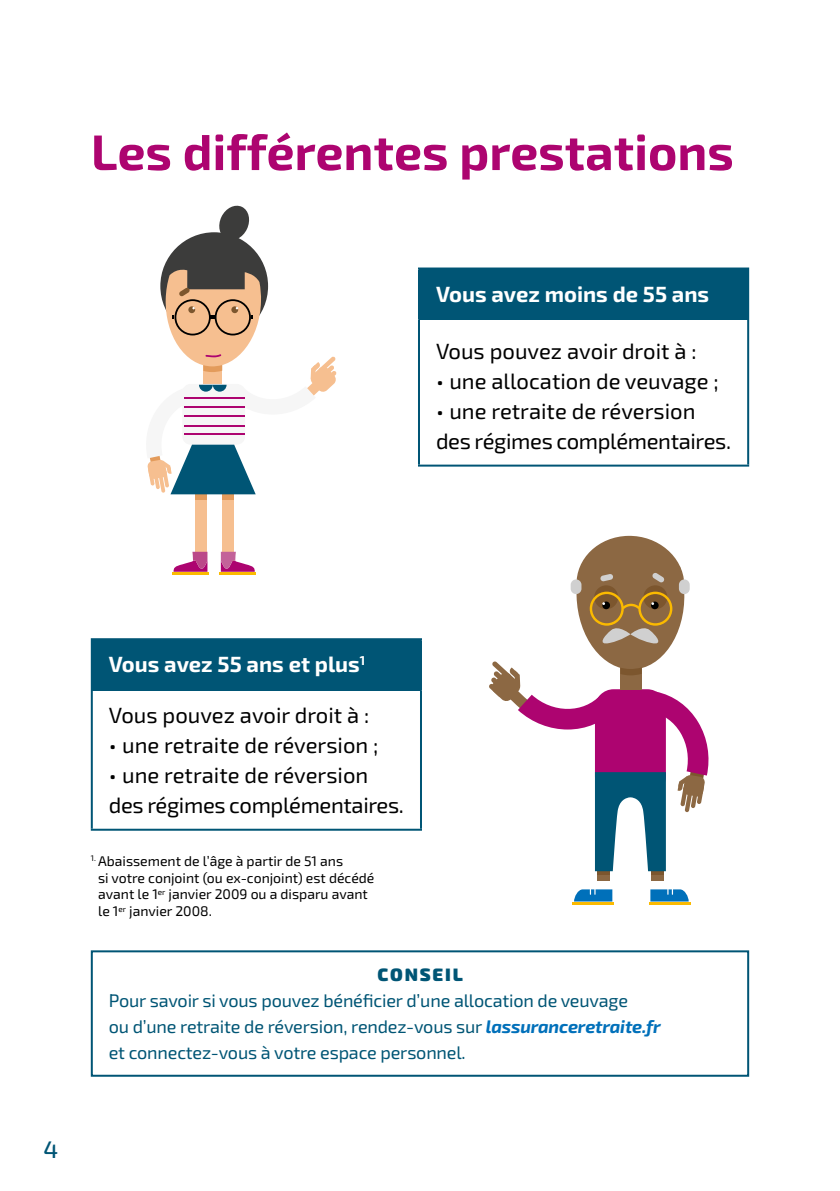
<style>
.page{position:relative;width:840px;height:1191px;background:#fff}
.page>*{position:absolute;margin:0;border:0;box-sizing:border-box;transform-origin:0 0}
.Titre_H1{font:700 50px "Exo 2";color:#ad0470}
.t1{font:500 24px "Exo 2";color:#005575}
.TXT_Encart{font:22px/30px "Exo 2";color:#000}
.Titre_Encart{font:700 22px "Exo 2";color:#fff}
.Mon_Espace_Perso_TXT{font:18px/26px "Exo 2";letter-spacing:-.01em;color:#005575}
.Bon_à_savoir_Titre{font:900 18px "Exo 2";letter-spacing:.1em;color:#005575}
.Note{font:14px/16.8px "Exo 2";color:#000}
.s1{font-weight:700;font-style:italic;color:#0070ba}
</style>
<div class="page">
<div style="left:419px;top:268px;width:328px;height:51px;background:#005575"></div>
<hr style="left:418px;top:269px;width:2px;height:50px;background:#005575">
<hr style="left:418px;top:267px;width:330px;height:2px;background:#005575">
<hr style="left:746px;top:269px;width:2px;height:50px;background:#005575">
<hr style="left:418px;top:319px;width:2px;height:145px;background:#005575">
<hr style="left:746px;top:319px;width:2px;height:145px;background:#005575">
<hr style="left:418px;top:464px;width:330px;height:2px;background:#005575">
<div style="left:92px;top:639px;width:329px;height:51px;background:#005575"></div>
<hr style="left:91px;top:638px;width:331px;height:2px;background:#005575">
<hr style="left:91px;top:640px;width:2px;height:50px;background:#005575">
<hr style="left:420px;top:640px;width:2px;height:50px;background:#005575">
<hr style="left:91px;top:690px;width:2px;height:138px;background:#005575">
<hr style="left:420px;top:690px;width:2px;height:138px;background:#005575">
<hr style="left:91px;top:828px;width:331px;height:2px;background:#005575">
<div style="left:91px;top:950px;width:657px;height:126px;border:2px solid #005575"></div>
<div style="left:196px;top:500px;width:11px;height:62px;background:#f6bf90"></div>
<hr style="left:172px;top:572px;width:36px;height:2px;background:#fbba00">
<svg style="left:173px;top:552px;width:34px;height:20px"></svg>
<div style="left:222px;top:500px;width:11px;height:62px;background:#f6bf90"></div>
<div style="left:196px;top:494px;width:11px;height:6px;background:#e39b5b"></div>
<div style="left:222px;top:494px;width:11px;height:6px;background:#e39b5b"></div>
<div style="left:160px;top:232px;width:108px;height:108px;background:#3c3c3b;border-radius:50%"></div>
<svg style="left:217px;top:205px;width:33px;height:37px"></svg>
<hr style="left:219px;top:572px;width:37px;height:2px;background:#fbba00">
<svg style="left:221px;top:552px;width:33px;height:20px"></svg>
<svg style="left:147px;top:267px;width:189px;height:227px"></svg>
<svg style="left:650px;top:871px;width:13px;height:4px"></svg>
<svg style="left:597px;top:871px;width:12px;height:4px"></svg>
<div style="left:650px;top:875px;width:13px;height:6px;background:#8c6843"></div>
<div style="left:597px;top:875px;width:12px;height:6px;background:#8c6843"></div>
<hr style="left:648px;top:901px;width:42px;height:3px;background:#fbba00">
<hr style="left:572px;top:901px;width:41px;height:3px;background:#fbba00">
<svg style="left:650px;top:889px;width:38px;height:12px"></svg>
<svg style="left:574px;top:889px;width:38px;height:12px"></svg>
<svg style="left:489px;top:535px;width:220px;height:336px"></svg>
<h1 class="Titre_H1" style="left:91px;top:123px;width:644px">Les différentes prestations</h1>
<p class="Titre_Encart" style="left:436px;top:281px;width:274px">Vous avez moins de 55 ans</p>
<p class="TXT_Encart" style="left:436px;top:335px;width:262px">Vous pouvez avoir droit à :</p>
<p class="TXT_Encart" style="left:436px;top:365px;width:284px">• une allocation de veuvage ;</p>
<p class="TXT_Encart" style="left:436px;top:395px;width:296px">• une retraite de réversion des régimes complémentaires.</p>
<p class="t1" style="left:44px;top:1135px;width:16px">4</p>
<p class="Titre_Encart" style="left:109px;top:651px;width:258px">Vous avez 55 ans et plus<sup>1</sup></p>
<p class="TXT_Encart" style="left:109px;top:699px;width:262px">Vous pouvez avoir droit à :</p>
<p class="TXT_Encart" style="left:109px;top:729px;width:271px">• une retraite de réversion ;</p>
<p class="TXT_Encart" style="left:109px;top:759px;width:296px">• une retraite de réversion des régimes complémentaires.</p>
<p class="Note" style="left:98px;top:852px;width:277px;text-indent:-7px"><sup>1.</sup> Abaissement de l’âge à partir de 51 ans<br>si votre conjoint (ou ex-conjoint) est décédé avant le 1<sup>er</sup> janvier 2009 ou a disparu avant le 1<sup>er</sup> janvier 2008.</p>
<p class="Bon_à_savoir_Titre" style="left:377px;top:963px;width:87px">CONSEIL</p>
<p class="Mon_Espace_Perso_TXT" style="left:109px;top:986px;width:553px">Pour savoir si vous pouvez bénéficier d’une allocation de veuvage<br>ou d’une retraite de réversion, rendez-vous sur <span class="s1">lassuranceretraite.fr </span>et connectez-vous à votre espace personnel.</p>
</div>
